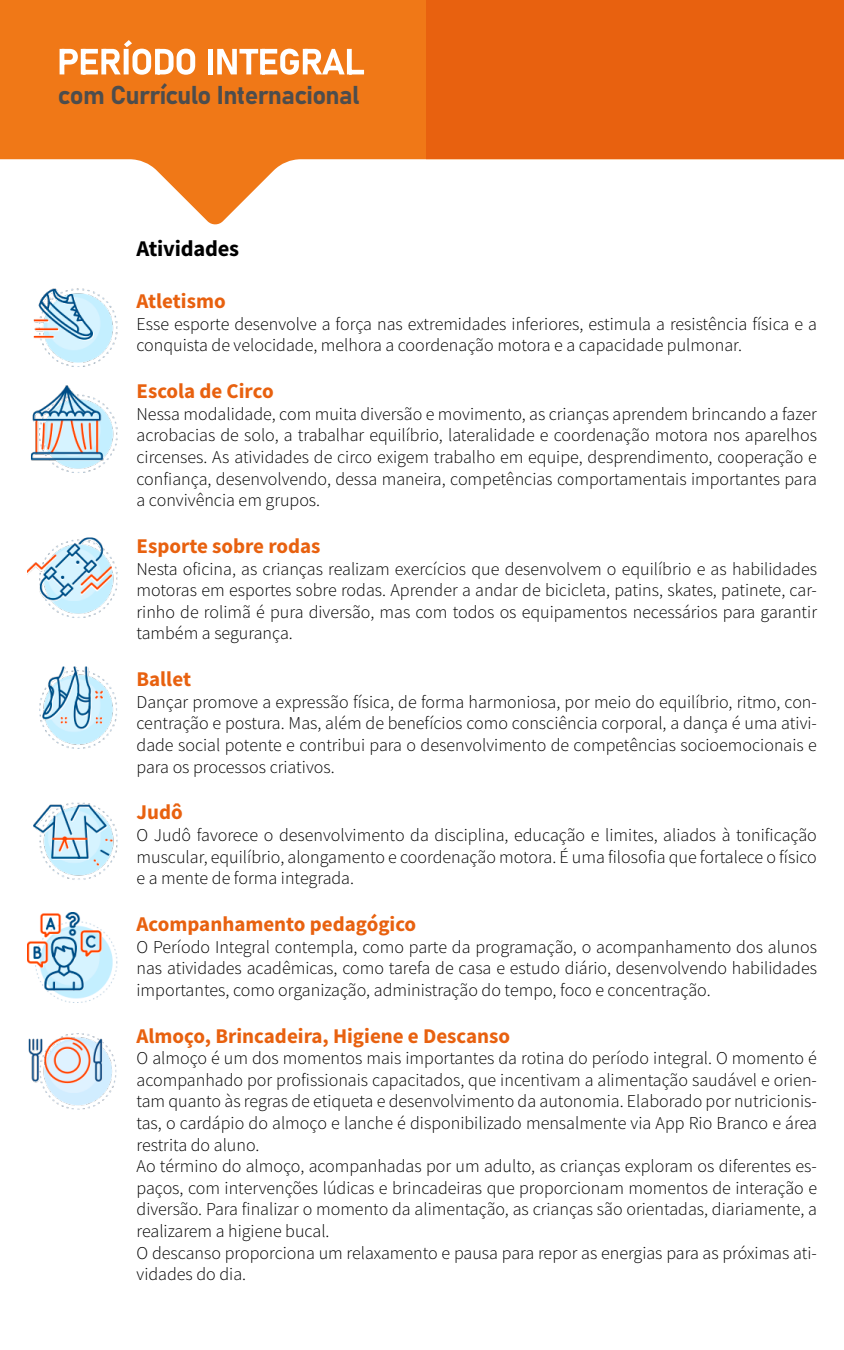
<style>
.page{position:relative;width:844px;height:1350px;background:#fff}
.page>*{position:absolute;margin:0;border:0;box-sizing:border-box;transform-origin:0 0}
.t1{font:25.5px "Bahnschrift";letter-spacing:-.025em;color:#4d4d4d}
.t2{font:700 22.5px "Source Sans Pro";letter-spacing:-.01em;color:#000}
.t3{font:700 21px "Source Sans Pro";color:#e8610f}
.t4{font:300 18px/21.6px "Source Sans Pro";color:#000;text-align:justify}
</style>
<div class="page">
<svg style="left:0;top:0;width:426px;height:225px;fill:#f07817"></svg>
<svg style="left:60px;top:40px;width:135px;height:35px"></svg>
<div style="left:208px;top:49px;width:5px;height:25px;background:#fff"></div>
<svg style="left:217px;top:49px;width:147px;height:26px"></svg>
<hr style="left:426px;top:159px;width:418px;height:1px;background:#facca6">
<div style="left:426px;top:0;width:418px;height:159px;background:#e8610f"></div>
<img style="left:30px;top:385px;width:87px;height:88px">
<img style="left:33px;top:288px;width:84px;height:79px">
<img style="left:27px;top:537px;width:90px;height:81px">
<img style="left:39px;top:666px;width:78px;height:83px">
<img style="left:33px;top:802px;width:84px;height:78px">
<img style="left:27px;top:912px;width:90px;height:90px">
<img style="left:28px;top:1033px;width:89px;height:77px">
<h1 class="t1" style="left:58px;top:76px;width:303px">com Currículo Internacional</h1>
<p class="t2" style="left:136px;top:233px;width:104px">Atividades</p>
<p class="t3" style="left:136px;top:287px;width:91px">Atletismo</p>
<p class="t4" style="left:136px;top:313px;width:682px">Esse esporte desenvolve a força nas extremidades inferiores, estimula a resistência física e a conquista de velocidade, melhora a coordenação motora e a capacidade pulmonar.</p>
<p class="t3" style="left:136px;top:377px;width:139px">Escola de Circo</p>
<p class="t4" style="left:136px;top:403px;width:682px">Nessa modalidade, com muita diversão e movimento, as crianças aprendem brincando a fazer acrobacias de solo, a trabalhar equilíbrio, lateralidade e coordenação motora nos aparelhos circenses. As atividades de circo exigem trabalho em equipe, desprendimento, cooperação e confiança, desenvolvendo, dessa maneira, competências comportamentais importantes para a convivência em grupos.</p>
<p class="t3" style="left:136px;top:532px;width:186px">Esporte sobre rodas</p>
<p class="t4" style="left:136px;top:558px;width:682px">Nesta oficina, as crianças realizam exercícios que desenvolvem o equilíbrio e as habilidades motoras em esportes sobre rodas. Aprender a andar de bicicleta, patins, skates, patinete, car&shy;rinho de rolimã é pura diversão, mas com todos os equipamentos necessários para garantir também a segurança.</p>
<p class="t3" style="left:136px;top:665px;width:56px">Ballet</p>
<p class="t4" style="left:136px;top:691px;width:682px">Dançar promove a expressão física, de forma harmoniosa, por meio do equilíbrio, ritmo, con&shy;centração e postura. Mas, além de benefícios como consciência corporal, a dança é uma ativi&shy;dade social potente e contribui para o desenvolvimento de competências socioemocionais e para os processos criativos.</p>
<p class="t3" style="left:136px;top:798px;width:48px">Judô</p>
<p class="t4" style="left:136px;top:824px;width:682px">O Judô favorece o desenvolvimento da disciplina, educação e limites, aliados à tonificação muscular, equilíbrio, alongamento e coordenação motora. É uma filosofia que fortalece o físico e a mente de forma integrada.</p>
<p class="t3" style="left:136px;top:910px;width:281px">Acompanhamento pedagógico</p>
<p class="t4" style="left:136px;top:936px;width:682px">O Período Integral contempla, como parte da programação, o acompanhamento dos alunos nas atividades acadêmicas, como tarefa de casa e estudo diário, desenvolvendo habilidades importantes, como organização, administração do tempo, foco e concentração.</p>
<p class="t3" style="left:136px;top:1021px;width:375px">Almoço, Brincadeira, Higiene e Descanso</p>
<p class="t4" style="left:136px;top:1048px;width:682px;text-align:left">O almoço é um dos momentos mais importantes da rotina do período integral. O momento é acompanhado por profissionais capacitados, que incentivam a alimentação saudável e orien&shy;tam quanto às regras de etiqueta e desenvolvimento da autonomia. Elaborado por nutricionis&shy;tas, o cardápio do almoço e lanche é disponibilizado mensalmente via App Rio Branco e área restrita do aluno.<br>Ao término do almoço, acompanhadas por um adulto, as crianças exploram os diferentes es&shy;paços, com intervenções lúdicas e brincadeiras que proporcionam momentos de interação e diversão. Para finalizar o momento da alimentação, as crianças são orientadas, diariamente, a realizarem a higiene bucal.<br>O descanso proporciona um relaxamento e pausa para repor as energias para as próximas ati&shy;vidades do dia.</p>
</div>
